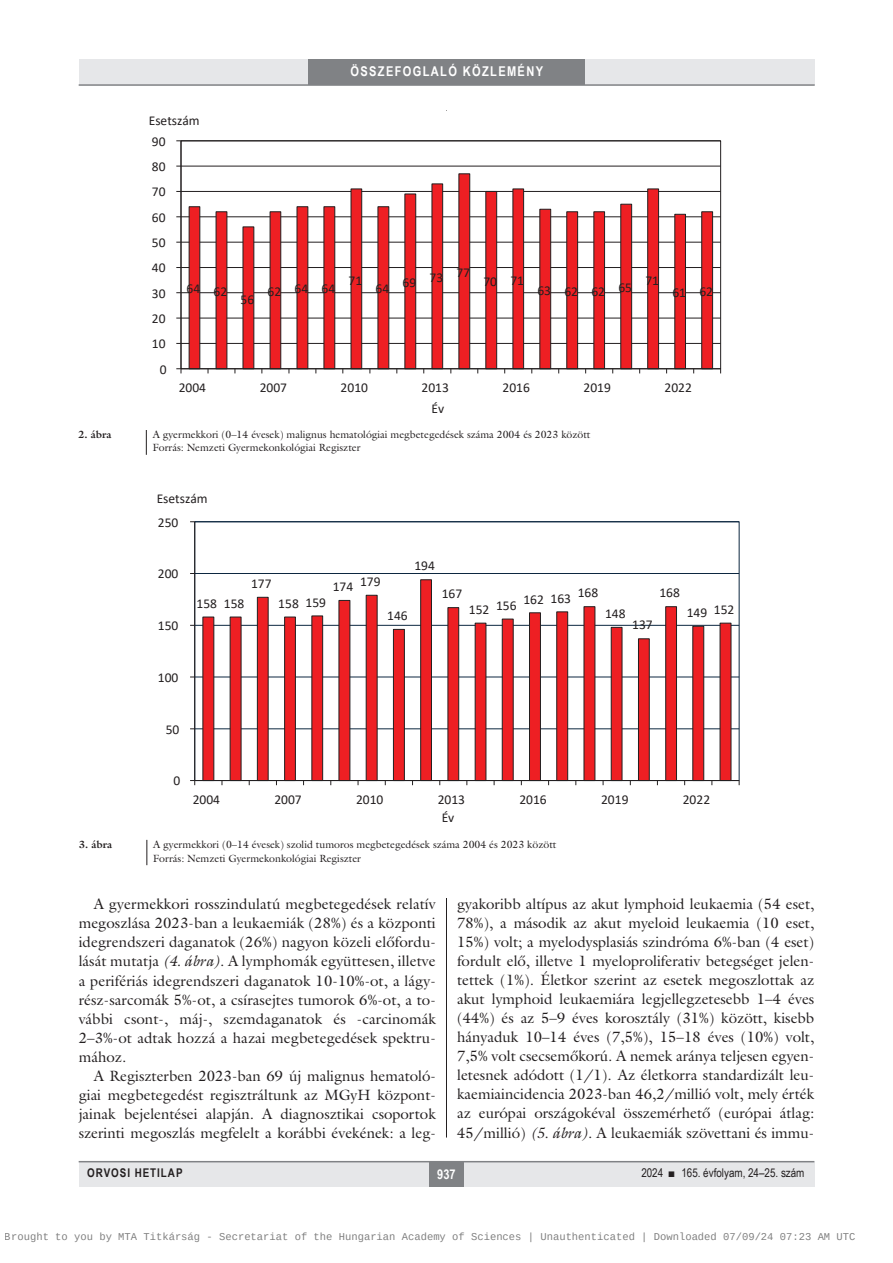
<style>
.page{position:relative;width:893px;height:1263px;background:#fff}
.page>*{position:absolute;margin:0;border:0;box-sizing:border-box;transform-origin:0 0}
.Body_Text{font:15px/19px "Galliard Reg";color:#231f20;text-align:justify}
.t1{font:13.5px "Calibri";color:#231f20}
.t2{font:700 13.5px "Arial Narrow";letter-spacing:.1em;color:#fff}
.t3{font:12px "Arial Narrow";color:#231f20}
.t4{font:700 12px "Arial Narrow";letter-spacing:.08em;color:#231f20}
.kepalairas2{font:10.5px "Galliard Reg";color:#231f20}
.t5{font:10.5px "Liberation Mono";color:rgb(0 0 0/.5)}
.kepalairas1{font:700 10.5px "Galliard Reg";color:#231f20}
.s1{font-style:italic}
</style>
<div class="page">
<div style="left:79px;top:1161px;width:735px;height:25px;background:#e6e7e9"></div>
<div style="left:429px;top:1161px;width:34px;height:25px;background:#808285"></div>
<hr style="left:79px;top:1161px;width:735px;height:1px;background:#808285">
<div style="left:79px;top:60px;width:735px;height:25px;background:#e6e7e9"></div>
<div style="left:308px;top:60px;width:277px;height:25px;background:#808285"></div>
<hr style="left:79px;top:84px;width:736px;height:2px;background:#808285">
<hr style="left:446px;top:111px;width:1px;height:1026px;background:#231f20">
<div style="left:78px;top:429px;width:736px;height:59px;background:#fff"></div>
<svg style="left:146px;top:430px;width:1px;height:25px"></svg>
<hr style="left:181px;top:343px;width:540px;height:1px;background:#231f20">
<hr style="left:181px;top:318px;width:540px;height:1px;background:#231f20">
<hr style="left:181px;top:292px;width:540px;height:1px;background:#231f20">
<hr style="left:181px;top:267px;width:540px;height:1px;background:#231f20">
<hr style="left:181px;top:242px;width:540px;height:1px;background:#231f20">
<hr style="left:181px;top:217px;width:540px;height:1px;background:#231f20">
<hr style="left:181px;top:191px;width:540px;height:1px;background:#231f20">
<hr style="left:181px;top:166px;width:540px;height:1px;background:#231f20">
<svg style="left:188px;top:173px;width:525px;height:195px"></svg>
<hr style="left:181px;top:141px;width:1px;height:228px;background:#231f20">
<hr style="left:181px;top:368px;width:540px;height:1px;background:#231f20">
<svg style="left:176px;top:368px;width:6px;height:5px"></svg>
<hr style="left:195px;top:728px;width:544px;height:1px;background:#0c2740">
<hr style="left:195px;top:677px;width:544px;height:1px;background:#0c2740">
<hr style="left:195px;top:625px;width:544px;height:1px;background:#0c2740">
<hr style="left:195px;top:573px;width:544px;height:1px;background:#0c2740">
<hr style="left:195px;top:521px;width:544px;height:1px;background:#0c2740">
<svg style="left:203px;top:579px;width:528px;height:201px"></svg>
<hr style="left:194px;top:522px;width:1px;height:258px;background:#231f20">
<hr style="left:195px;top:780px;width:544px;height:1px;background:#231f20">
<div style="left:79px;top:840px;width:736px;height:58px;background:#fff"></div>
<svg style="left:146px;top:840px;width:1px;height:25px"></svg>
<p class="t2" style="left:350px;top:61px;width:194px">ÖSSZEFOGLALÓ KÖZLEMÉNY</p>
<p class="t1" style="left:149px;top:111px;width:52px">Esetszám</p>
<p class="t1" style="left:152px;top:132px;width:15px">90</p>
<p class="t1" style="left:152px;top:157px;width:15px">80</p>
<p class="t1" style="left:152px;top:182px;width:15px">70</p>
<p class="t1" style="left:152px;top:208px;width:15px">60</p>
<p class="t1" style="left:152px;top:233px;width:15px">50</p>
<p class="t1" style="left:152px;top:258px;width:15px">40</p>
<p class="t1" style="left:152px;top:284px;width:15px">30</p>
<p class="t1" style="left:152px;top:309px;width:15px">20</p>
<p class="t1" style="left:152px;top:334px;width:15px">10</p>
<p class="t1" style="left:160px;top:360px;width:8px">0</p>
<p class="t1" style="left:187px;top:281px;width:42px">64 62</p>
<p class="t1" style="left:241px;top:290px;width:15px">56</p>
<p class="t1" style="left:268px;top:279px;width:69px">62 64 64</p>
<p class="t1" style="left:349px;top:271px;width:15px">71</p>
<p class="t1" style="left:375px;top:279px;width:15px">64</p>
<p class="t1" style="left:402px;top:268px;width:69px">69 73 77</p>
<p class="t1" style="left:483px;top:271px;width:42px">70 71</p>
<p class="t1" style="left:537px;top:281px;width:96px">63 62 62 65</p>
<p class="t1" style="left:645px;top:271px;width:15px">71</p>
<p class="t1" style="left:672px;top:283px;width:42px">61 62</p>
<p class="t1" style="left:179px;top:378px;width:29px">2004</p>
<p class="t1" style="left:260px;top:378px;width:29px">2007</p>
<p class="t1" style="left:341px;top:378px;width:29px">2010</p>
<p class="t1" style="left:422px;top:378px;width:29px">2013</p>
<p class="t1" style="left:503px;top:378px;width:29px">2016</p>
<p class="t1" style="left:583px;top:378px;width:29px">2019</p>
<p class="t1" style="left:664px;top:378px;width:29px">2022</p>
<p class="t1" style="left:431px;top:399px;width:14px">Év</p>
<p class="kepalairas1" style="left:78px;top:427px;width:35px">2. ábra</p>
<p class="kepalairas2" style="left:153px;top:428px;width:439px">A gyermekkori (0–14 évesek) malignus hematológiai megbetegedések száma 2004 és 2023 között</p>
<p class="kepalairas2" style="left:153px;top:441px;width:209px">Forrás: Nemzeti Gyermekonkológiai Regiszter</p>
<p class="t1" style="left:157px;top:489px;width:52px">Esetszám</p>
<p class="t1" style="left:158px;top:513px;width:22px">250</p>
<p class="t1" style="left:158px;top:564px;width:22px">200</p>
<p class="t1" style="left:158px;top:616px;width:22px">150</p>
<p class="t1" style="left:158px;top:668px;width:22px">100</p>
<p class="t1" style="left:166px;top:720px;width:15px">50</p>
<p class="t1" style="left:197px;top:594px;width:49px">158 158</p>
<p class="t1" style="left:251px;top:574px;width:22px">177</p>
<p class="t1" style="left:278px;top:593px;width:49px">158 159</p>
<p class="t1" style="left:333px;top:575px;width:49px">174 179</p>
<p class="t1" style="left:387px;top:606px;width:22px">146</p>
<p class="t1" style="left:414px;top:557px;width:22px">194</p>
<p class="t1" style="left:442px;top:584px;width:22px">167</p>
<p class="t1" style="left:469px;top:598px;width:49px">152 156</p>
<p class="t1" style="left:523px;top:589px;width:76px">162 163 168</p>
<p class="t1" style="left:605px;top:604px;width:22px">148</p>
<p class="t1" style="left:632px;top:616px;width:22px">137</p>
<p class="t1" style="left:659px;top:583px;width:22px">168</p>
<p class="t1" style="left:687px;top:602px;width:49px">149 152</p>
<p class="t1" style="left:174px;top:772px;width:8px">0</p>
<p class="t1" style="left:193px;top:790px;width:29px">2004</p>
<p class="t1" style="left:274px;top:790px;width:29px">2007</p>
<p class="t1" style="left:356px;top:790px;width:29px">2010</p>
<p class="t1" style="left:438px;top:790px;width:29px">2013</p>
<p class="t1" style="left:519px;top:790px;width:29px">2016</p>
<p class="t1" style="left:601px;top:790px;width:29px">2019</p>
<p class="t1" style="left:683px;top:790px;width:29px">2022</p>
<p class="t1" style="left:442px;top:808px;width:14px">Év</p>
<p class="kepalairas1" style="left:79px;top:838px;width:35px">3. ábra</p>
<p class="kepalairas2" style="left:153px;top:838px;width:405px">A gyermekkori (0–14 évesek) szolid tumoros megbetegedések száma 2004 és 2023 között</p>
<p class="kepalairas2" style="left:153px;top:852px;width:209px">Forrás: Nemzeti Gyermekonkológiai Regiszter</p>
<p class="Body_Text" style="left:79px;top:895px;width:359px;text-indent:15px">A gyermekkori rosszindulatú megbetegedések relatív megoszlása 2023-ban a leukaemiák (28%) és a központi idegrendszeri daganatok (26%) nagyon közeli előfordu&shy;lását mutatja <span class="s1">(4. ábra)</span>. A lymphomák együttesen, illetve a perifériás idegrendszeri daganatok 10-10%-ot, a lágy&shy;rész-sarcomák 5%-ot, a csírasejtes tumorok 6%-ot, a to&shy;vábbi csont-, máj-, szemdaganatok és -carcinomák 2–3%-ot adtak hozzá a hazai megbetegedések spektru&shy;mához.</p>
<p class="Body_Text" style="left:79px;top:1066px;width:359px;text-align:left;text-indent:15px">A Regiszterben 2023-ban 69 új malignus hematoló&shy;giai megbetegedést regisztráltunk az MGyH központ&shy;jainak bejelentései alapján. A diagnosztikai csoportok szerinti megoszlás megfelelt a korábbi évekének: a leg-</p>
<p class="Body_Text" style="left:457px;top:894px;width:359px">gyakoribb altípus az akut lymphoid leukaemia (54 eset, 78%), a második az akut myeloid leukaemia (10 eset, 15%) volt; a myelodysplasiás szindróma 6%-ban (4 eset) fordult elő, illetve 1 myeloproliferativ betegséget jelen&shy;tettek (1%). Életkor szerint az esetek megoszlottak az akut lymphoid leukaemiára legjellegzetesebb 1–4 éves (44%) és az 5–9 éves korosztály (31%) között, kisebb hányaduk 10–14 éves (7,5%), 15–18 éves (10%) volt, 7,5% volt csecsemőkorú. A nemek aránya teljesen egyen&shy;letesnek adódott (1/1). Az életkorra standardizált leu&shy;kaemiaincidencia 2023-ban 46,2/millió volt, mely érték az európai országokéval összemérhető (európai átlag:<br>45/millió) <span class="s1">(5. ábra)</span>. A leukaemiák szövettani és immu-</p>
<p class="t4" style="left:87px;top:1164px;width:97px">ORVOSI HETILAP</p>
<p class="t2" style="left:437px;top:1163px;width:20px">937</p>
<p class="t3" style="left:641px;top:1164px;width:165px">2024 ■ 165. évfolyam, 24–25. szám</p>
<p class="t5" style="left:5px;top:1232px;width:852px">Brought to you by MTA Titkárság - Secretariat of the Hungarian Academy of Sciences | Unauthenticated | Downloaded 07/09/24 07:23 AM UTC</p>
</div>
